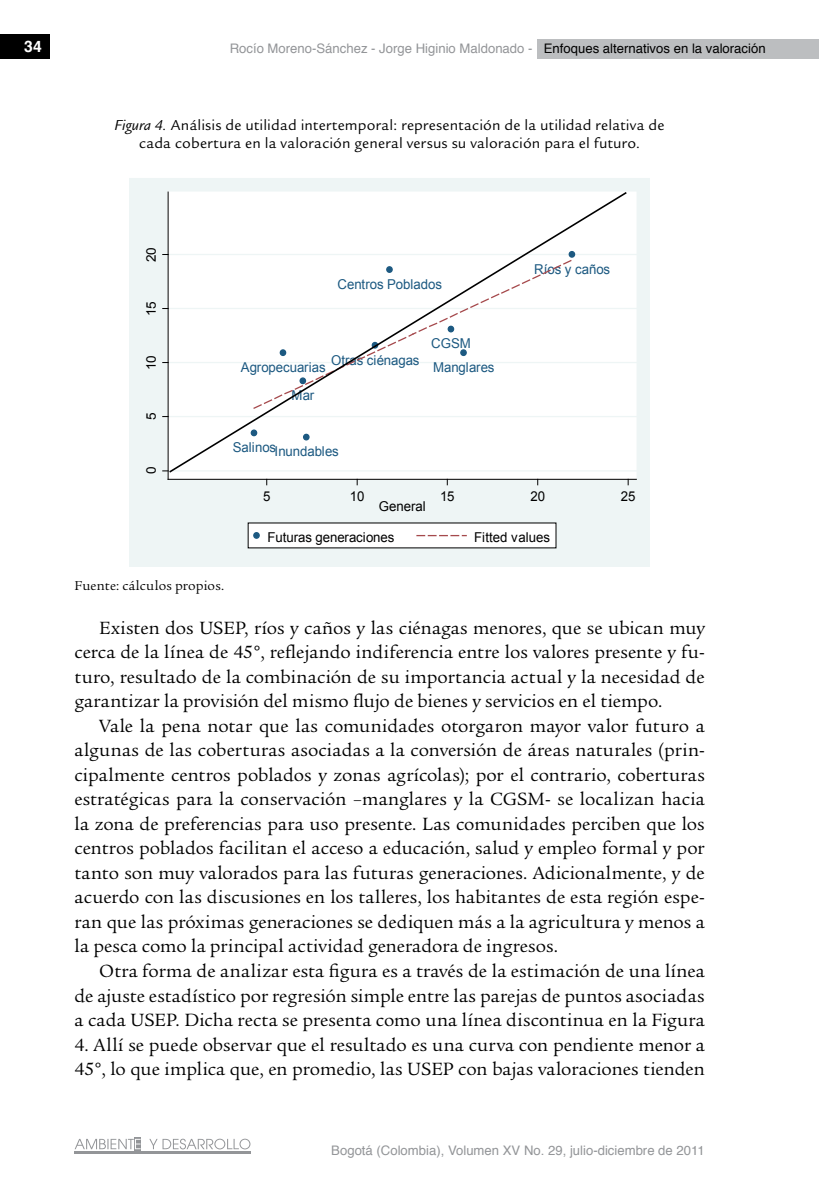
<style>
.page{position:relative;width:819px;height:1191px;background:#fff}
.page>*{position:absolute;margin:0;border:0;box-sizing:border-box;transform-origin:0 0}
.t1{font:19.25px/24.5px "Legacy Serif Std";color:#000;text-align:justify}
.t2{font:15.75px/17.5px "Legacy Sans Std";letter-spacing:.01em;color:#000;text-align:center}
.t3{font:700 15.75px "Helvetica";color:#fff}
.t4{font:14px "Legacy Serif Std";letter-spacing:.015em;color:#000}
.t5{font:13.65px/28.2px "Arial";letter-spacing:-.01em;color:#1c5981}
.t6{font:13.65px "Arial";letter-spacing:-.01em;color:#000}
.t7{font:13.65px "Arial";letter-spacing:.01em;color:#000}
.t8{font:13.3px "Arial";color:#000}
.t9{font:13.12px "Helvetica";color:#939598}
.s1{color:#000}
.s2{font-style:italic}
</style>
<div class="page">
<div style="left:134px;top:1137px;width:7px;height:14px;background:#acaeb0"></div>
<hr style="left:74px;top:1151px;width:177px;height:2px;background:#939598">
<svg style="left:149px;top:1138px;width:101px;height:11px"></svg>
<svg style="left:75px;top:1138px;width:66px;height:11px"></svg>
<div style="left:0;top:34px;width:50px;height:25px;background:#000"></div>
<div style="left:537px;top:39px;width:282px;height:20px;background:#bcbec0"></div>
<div style="left:130px;top:178px;width:519px;height:388px;background:#eef5f5"></div>
<div style="left:168px;top:192px;width:468px;height:287px;background:#fff"></div>
<hr style="left:168px;top:470px;width:468px;height:1px;background:#eef5f5">
<hr style="left:168px;top:416px;width:468px;height:1px;background:#eef5f5">
<hr style="left:168px;top:362px;width:468px;height:1px;background:#eef5f5">
<hr style="left:168px;top:308px;width:468px;height:1px;background:#eef5f5">
<hr style="left:168px;top:254px;width:468px;height:1px;background:#eef5f5">
<svg style="left:168px;top:191px;width:459px;height:282px"></svg>
<hr style="left:168px;top:192px;width:1px;height:287px;background:#000">
<hr style="left:168px;top:479px;width:468px;height:1px;background:#000">
<div style="left:248px;top:523px;width:308px;height:25px;background:#fff"></div>
<div style="left:253px;top:532px;width:7px;height:7px;border:1px solid #1c5981;border-radius:50%"></div>
<svg style="left:417px;top:535px;width:49px;height:1px"></svg>
<p class="t3" style="left:24px;top:34px;width:19px">34</p>
<p class="t9" style="left:230px;top:38px;width:537px">Rocío Moreno-Sánchez - Jorge Higinio Maldonado - <span class="s1">Enfoques alternativos en la valoración</span></p>
<p class="t2" style="left:115px;top:116px;width:551px"><span class="s2">Figura 4.</span> Análisis de utilidad intertemporal: representación de la utilidad relativa de cada cobertura en la valoración general versus su valoración para el futuro.</p>
<p class="t8" style="left:142px;top:262px;width:16px;rotate:-90deg">20</p>
<p class="t8" style="left:142px;top:316px;width:16px;rotate:-90deg">15</p>
<p class="t8" style="left:142px;top:370px;width:16px;rotate:-90deg">10</p>
<p class="t8" style="left:142px;top:420px;width:9px;rotate:-90deg">5</p>
<p class="t8" style="left:142px;top:474px;width:9px;rotate:-90deg">0</p>
<p class="t5" style="left:337px;top:270px;width:106px">Centros Poblados</p>
<p class="t5" style="left:331px;top:346px;width:90px">Otras ciénagas</p>
<p class="t5" style="left:291px;top:353px;width:36px;text-indent:-51px">Agropecuarias<br>Mar</p>
<p class="t5" style="left:431px;top:332px;width:65px;line-height:24px">CGSM<br>Manglares</p>
<p class="t5" style="left:233px;top:433px;width:45px">Salinos</p>
<p class="t5" style="left:274px;top:438px;width:66px">Inundables</p>
<p class="t5" style="left:534px;top:255px;width:77px">Ríos y caños</p>
<p class="t6" style="left:263px;top:487px;width:9px">5</p>
<p class="t6" style="left:350px;top:487px;width:16px">10</p>
<p class="t6" style="left:440px;top:487px;width:16px">15</p>
<p class="t6" style="left:530px;top:487px;width:16px">20</p>
<p class="t6" style="left:621px;top:487px;width:16px">25</p>
<p class="t6" style="left:379px;top:497px;width:48px">General</p>
<p class="t6" style="left:267px;top:528px;width:128px">Futuras generaciones</p>
<p class="t7" style="left:474px;top:528px;width:77px">Fitted values</p>
<p class="t4" style="left:74px;top:577px;width:151px">Fuente: cálculos propios.</p>
<p class="t1" style="left:74px;top:615px;width:632px;text-indent:25px">Existen dos USEP, ríos y caños y las ciénagas menores, que se ubican muy cerca de la línea de 45°, reflejando indiferencia entre los valores presente y fu&shy;turo, resultado de la combinación de su importancia actual y la necesidad de garantizar la provisión del mismo flujo de bienes y servicios en el tiempo.</p>
<p class="t1" style="left:74px;top:713px;width:632px;text-indent:25px">Vale la pena notar que las comunidades otorgaron mayor valor futuro a algunas de las coberturas asociadas a la conversión de áreas naturales (prin&shy;cipalmente centros poblados y zonas agrícolas); por el contrario, coberturas estratégicas para la conservación –manglares y la CGSM- se localizan hacia la zona de preferencias para uso presente. Las comunidades perciben que los centros poblados facilitan el acceso a educación, salud y empleo formal y por tanto son muy valorados para las futuras generaciones. Adicionalmente, y de acuerdo con las discusiones en los talleres, los habitantes de esta región espe&shy;ran que las próximas generaciones se dediquen más a la agricultura y menos a la pesca como la principal actividad generadora de ingresos.</p>
<p class="t1" style="left:74px;top:959px;width:632px;text-indent:25px">Otra forma de analizar esta figura es a través de la estimación de una línea de ajuste estadístico por regresión simple entre las parejas de puntos asociadas a cada USEP. Dicha recta se presenta como una línea discontinua en la Figura</p>
<p class="t1" style="left:74px;top:1032px;width:632px">4. Allí se puede observar que el resultado es una curva con pendiente menor a<br>45°, lo que implica que, en promedio, las USEP con bajas valoraciones tienden</p>
<p class="t9" style="left:331px;top:1140px;width:375px">Bogotá (Colombia), Volumen XV No. 29, julio-diciembre de 2011</p>
</div>
